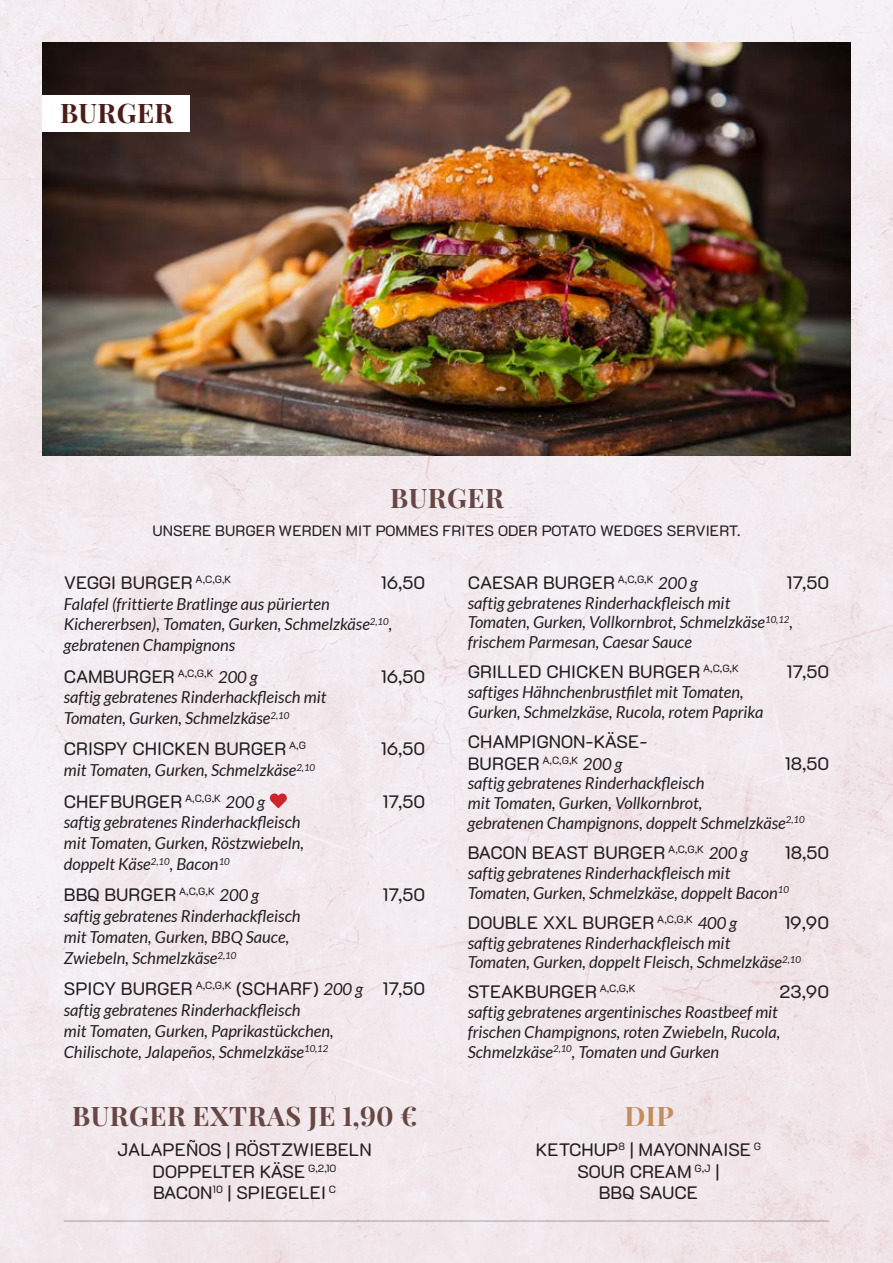
<style>
.page{position:relative;width:893px;height:1263px;background:#f2eaed}
.page>*{position:absolute;margin:0;border:0;box-sizing:border-box;transform-origin:0 0}
.t1{font:700 27px "Playfair Display";letter-spacing:.02em;color:#664744}
.t2{font:700 27px "Playfair Display";letter-spacing:.015em;color:#4b1d18}
.t3{font:700 27px "Playfair Display";color:#c38c5a}
.t4{font:18px/21.6px "K2 D";color:#231f20;text-align:center}
.t5{font:italic 16.5px/19.8px "Lato";color:#231f20}
.t6{font:15px "K2 D";color:#231f20}
.t7{font:10.5px "K2 D";color:#231f20}
.s1{font-family:"Lato";font-style:italic;font-size:16.5px}
.s2{font-size:18px}
</style>
<div class="page">
<img style="left:43px;top:43px;width:807px;height:412px">
<svg style="left:270px;top:793px;width:17px;height:15px"></svg>
<div style="left:43px;top:96px;width:147px;height:36px;background:#fff"></div>
<h1 class="t2" style="left:60px;top:92px;width:115px">BURGER</h1>
<h1 class="t1" style="left:390px;top:477px;width:115px">BURGER</h1>
<p class="t6" style="left:152px;top:522px;width:590px">UNSERE BURGER WERDEN MIT POMMES FRITES ODER POTATO WEDGES SERVIERT.</p>
<p class="t4" style="left:64px;top:572px;width:169px">VEGGI BURGER <sup>A,C,G,K</sup></p>
<p class="t4" style="left:381px;top:572px;width:46px">16,50</p>
<p class="t5" style="left:64px;top:594px;width:330px;line-height:20.9px">Falafel (frittierte Bratlinge aus pürierten<br>Kichererbsen), Tomaten, Gurken, Schmelzkäse<sup>2,10</sup>, gebratenen Champignons</p>
<p class="t4" style="left:64px;top:665px;width:195px">CAMBURGER <sup>A,C,G,K</sup> <span class="s1">200 g</span></p>
<p class="t4" style="left:381px;top:665px;width:46px">16,50</p>
<p class="t5" style="left:64px;top:687px;width:264px;line-height:20.9px">saftig gebratenes Rinderhackfleisch mit<br>Tomaten, Gurken, Schmelzkäse<sup>2,10</sup></p>
<p class="t4" style="left:64px;top:738px;width:244px">CRISPY CHICKEN BURGER <sup>A,G</sup></p>
<p class="t4" style="left:381px;top:738px;width:46px">16,50</p>
<p class="t5" style="left:64px;top:761px;width:253px">mit Tomaten, Gurken, Schmelzkäse<sup>2,10</sup></p>
<p class="t4" style="left:64px;top:790px;width:203px">CHEFBURGER <sup>A,C,G,K</sup> <span class="s1">200 g</span></p>
<p class="t4" style="left:383px;top:790px;width:44px">17,50</p>
<p class="t5" style="left:64px;top:812px;width:242px;line-height:20.9px">saftig gebratenes Rinderhackfleisch mit Tomaten, Gurken, Röstzwiebeln, doppelt Käse<sup>2,10</sup>, Bacon<sup>10</sup></p>
<p class="t4" style="left:64px;top:884px;width:197px">BBQ BURGER <sup>A,C,G,K</sup> <span class="s1">200 g</span></p>
<p class="t4" style="left:383px;top:884px;width:44px">17,50</p>
<p class="t5" style="left:64px;top:906px;width:238px;line-height:20.9px">saftig gebratenes Rinderhackfleisch mit Tomaten, Gurken, BBQ Sauce,<br>Zwiebeln, Schmelzkäse<sup>2,10</sup></p>
<p class="t4" style="left:64px;top:978px;width:363px">SPICY BURGER <sup>A,C,G,K</sup> (SCHARF) <span class="s1">200 g</span> 17,50</p>
<p class="t5" style="left:64px;top:1000px;width:271px;line-height:20.9px">saftig gebratenes Rinderhackfleisch<br>mit Tomaten, Gurken, Paprikastückchen,<br>Chilischote, Jalapeños, Schmelzkäse<sup>10,12</sup></p>
<h1 class="t1" style="left:72px;top:1094px;width:347px">BURGER EXTRAS JE 1,90 €</h1>
<p class="t4" style="left:117px;top:1139px;width:256px">JALAPEÑOS | RÖSTZWIEBELN<br>DOPPELTER KÄSE <sup>G,2,10<br></sup>BACON<sup>10</sup> | SPIEGELEI <sup>C</sup></p>
<p class="t4" style="left:468px;top:572px;width:232px">CAESAR BURGER <sup>A,C,G,K</sup> <span class="s1">200 g</span></p>
<p class="t4" style="left:786px;top:572px;width:44px">17,50</p>
<p class="t5" style="left:468px;top:593px;width:327px">saftig gebratenes Rinderhackfleisch mit<br>Tomaten, Gurken, Vollkornbrot, Schmelzkäse<sup>10,12</sup>, frischem Parmesan, Caesar Sauce</p>
<p class="t4" style="left:468px;top:661px;width:273px">GRILLED CHICKEN BURGER <sup>A,C,G,K</sup></p>
<p class="t4" style="left:786px;top:661px;width:44px">17,50</p>
<p class="t5" style="left:468px;top:683px;width:297px">saftiges Hähnchenbrustfilet mit Tomaten,<br>Gurken, Schmelzkäse, Rucola, rotem Paprika</p>
<p class="t4" style="left:468px;top:731px;width:181px">CHAMPIGNON-KÄSE-</p>
<p class="t7" style="left:468px;top:754px;width:156px"><span class="s2">BURGER</span> A,C,G,K <span class="s1">200 g</span></p>
<p class="t4" style="left:785px;top:752px;width:46px">18,50</p>
<p class="t5" style="left:468px;top:774px;width:338px">saftig gebratenes Rinderhackfleisch<br>mit Tomaten, Gurken, Vollkornbrot,<br>gebratenen Champignons, doppelt Schmelzkäse<sup>2,10</sup></p>
<p class="t4" style="left:468px;top:842px;width:282px">BACON BEAST BURGER <sup>A,C,G,K</sup> <span class="s1">200 g</span></p>
<p class="t4" style="left:785px;top:842px;width:46px">18,50</p>
<p class="t5" style="left:468px;top:863px;width:323px">saftig gebratenes Rinderhackfleisch mit<br>Tomaten, Gurken, Schmelzkäse, doppelt Bacon<sup>10</sup></p>
<p class="t4" style="left:468px;top:912px;width:271px">DOUBLE XXL BURGER <sup>A,C,G,K</sup> <span class="s1">400 g</span></p>
<p class="t4" style="left:784px;top:912px;width:46px">19,90</p>
<p class="t5" style="left:468px;top:933px;width:335px">saftig gebratenes Rinderhackfleisch mit<br>Tomaten, Gurken, doppelt Fleisch, Schmelzkäse<sup>2,10</sup></p>
<p class="t4" style="left:468px;top:981px;width:169px">STEAKBURGER <sup>A,C,G,K</sup></p>
<p class="t4" style="left:779px;top:981px;width:51px">23,90</p>
<p class="t5" style="left:468px;top:1003px;width:314px">saftig gebratenes argentinisches Roastbeef mit frischen Champignons, roten Zwiebeln, Rucola,<br>Schmelzkäse<sup>2,10</sup>, Tomaten und Gurken</p>
<h1 class="t3" style="left:624px;top:1094px;width:51px">DIP</h1>
<p class="t4" style="left:536px;top:1139px;width:227px">KETCHUP<sup>8</sup> | MAYONNAISE <sup>G<br></sup>SOUR CREAM <sup>G,J</sup> |<br>BBQ SAUCE</p>
</div>
